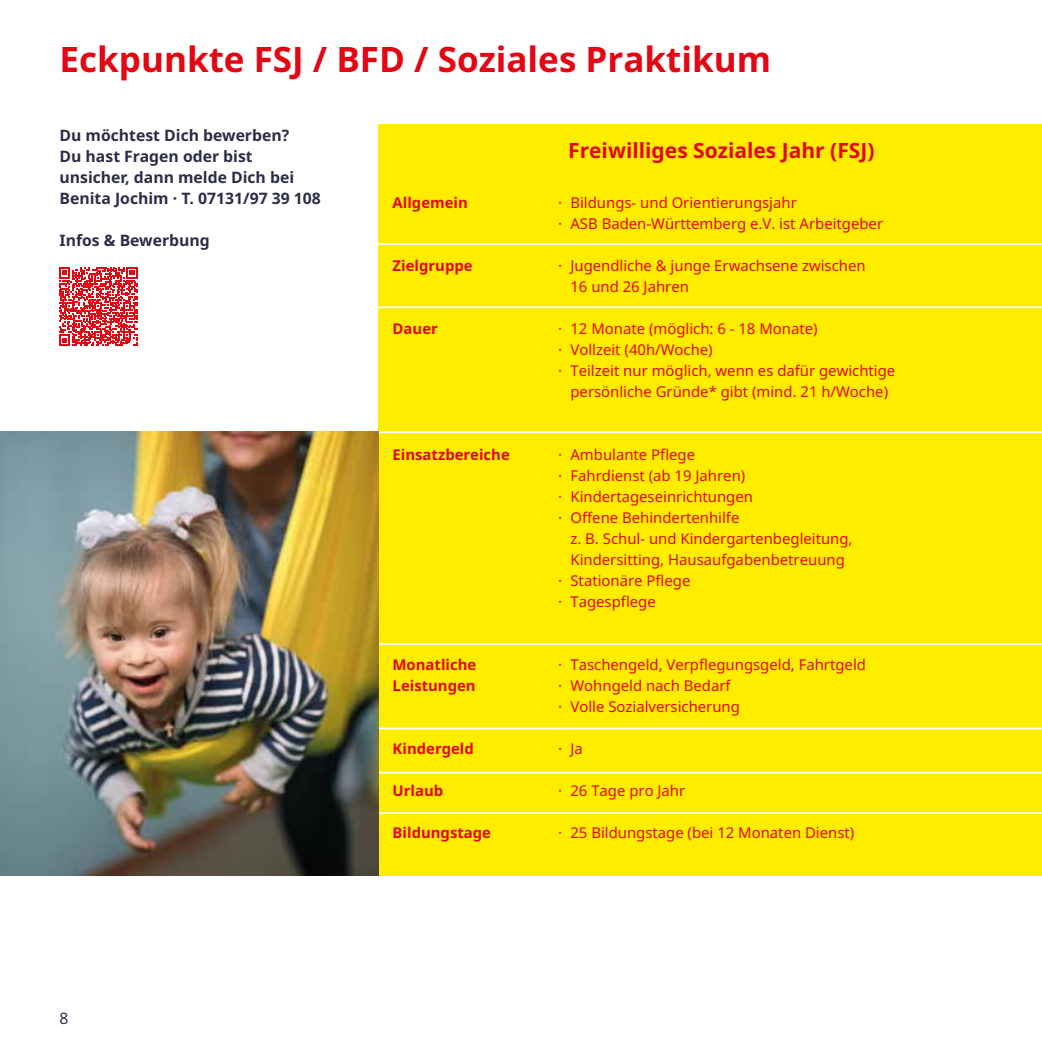
<style>
.page{position:relative;width:1042px;height:1042px;background:#fff}
.page>*{position:absolute;margin:0;border:0;box-sizing:border-box;transform-origin:0 0}
.t1{font:700 35px "Noto Sans";color:#e30613}
.t2{font:700 21px "Noto Sans";color:#e30613}
.t3{font:700 15.75px/21px "Noto Sans";color:#2c2d48}
.t4{font:15.75px "Noto Sans";color:#2c2d48}
.t5{font:14.88px/21px "Noto Sans";color:#e30613}
.t6{font:700 14.88px/21px "Noto Sans";color:#e30613}
</style>
<div class="page">
<div style="left:378px;top:124px;width:664px;height:752px;background:#ffed00"></div>
<svg style="left:59px;top:267px;width:79px;height:79px"></svg>
<hr style="left:378px;top:243px;width:664px;height:2px;background:#fff">
<hr style="left:378px;top:306px;width:664px;height:2px;background:#fff">
<hr style="left:378px;top:431px;width:664px;height:2px;background:#fff">
<hr style="left:378px;top:643px;width:664px;height:2px;background:#fff">
<hr style="left:378px;top:727px;width:664px;height:2px;background:#fff">
<hr style="left:378px;top:772px;width:664px;height:1px;background:#fff">
<hr style="left:378px;top:812px;width:664px;height:2px;background:#fff">
<img style="left:0;top:431px;width:378px;height:445px">
<h1 class="t1" style="left:60px;top:40px;width:713px">Eckpunkte FSJ / BFD / Soziales Praktikum</h1>
<p class="t3" style="left:60px;top:125px;width:263px">Du möchtest Dich bewerben?<br>Du hast Fragen oder bist unsicher, dann melde Dich bei<br>Benita Jochim · T. 07131/97 39 108</p>
<p class="t3" style="left:60px;top:230px;width:152px">Infos &amp; Bewerbung</p>
<p class="t4" style="left:60px;top:1009px;width:11px">8</p>
<p class="t6" style="left:393px;top:192px;width:77px">Allgemein</p>
<p class="t6" style="left:393px;top:255px;width:82px">Zielgruppe</p>
<p class="t6" style="left:393px;top:318px;width:47px">Dauer</p>
<p class="t6" style="left:393px;top:444px;width:119px">Einsatzbereiche</p>
<p class="t6" style="left:393px;top:654px;width:85px">Monatliche<br>Leistungen</p>
<p class="t6" style="left:393px;top:738px;width:83px">Kindergeld</p>
<p class="t6" style="left:393px;top:781px;width:52px">Urlaub</p>
<p class="t6" style="left:393px;top:823px;width:100px">Bildungstage</p>
<h2 class="t2" style="left:568px;top:139px;width:308px">Freiwilliges Soziales Jahr (FSJ)</h2>
<p class="t5" style="left:558px;top:192px;width:326px">· Bildungs- und Orientierungsjahr<br>· ASB Baden-Württemberg e.V. ist Arbeitgeber</p>
<p class="t5" style="left:570px;top:256px;width:297px;text-indent:-12px">· Jugendliche &amp; junge Erwachsene zwischen<br>16 und 26 Jahren</p>
<p class="t5" style="left:558px;top:319px;width:261px">· 12 Monate (möglich: 6 - 18 Monate)</p>
<p class="t5" style="left:558px;top:340px;width:156px">· Vollzeit (40h/Woche)</p>
<p class="t5" style="left:558px;top:361px;width:339px">· Teilzeit nur möglich, wenn es dafür gewichtige</p>
<p class="t5" style="left:570px;top:382px;width:319px">persönliche Gründe* gibt (mind. 21 h/Woche)</p>
<p class="t5" style="left:558px;top:445px;width:138px">· Ambulante Pflege</p>
<p class="t5" style="left:558px;top:466px;width:189px">· Fahrdienst (ab 19 Jahren)</p>
<p class="t5" style="left:558px;top:487px;width:196px">· Kindertageseinrichtungen</p>
<p class="t5" style="left:558px;top:508px;width:183px">· Offene Behindertenhilfe</p>
<p class="t5" style="left:570px;top:529px;width:284px">z. B. Schul- und Kindergartenbegleitung,</p>
<p class="t5" style="left:570px;top:550px;width:276px">Kindersitting, Hausaufgabenbetreuung</p>
<p class="t5" style="left:558px;top:571px;width:134px">· Stationäre Pflege</p>
<p class="t5" style="left:558px;top:592px;width:99px">· Tagespflege</p>
<p class="t5" style="left:558px;top:655px;width:309px">· Taschengeld, Verpflegungsgeld, Fahrtgeld · Wohngeld nach Bedarf<br>· Volle Sozialversicherung</p>
<p class="t5" style="left:558px;top:739px;width:26px">· Ja</p>
<p class="t5" style="left:558px;top:781px;width:129px">· 26 Tage pro Jahr</p>
<p class="t5" style="left:558px;top:823px;width:298px">· 25 Bildungstage (bei 12 Monaten Dienst)</p>
</div>
